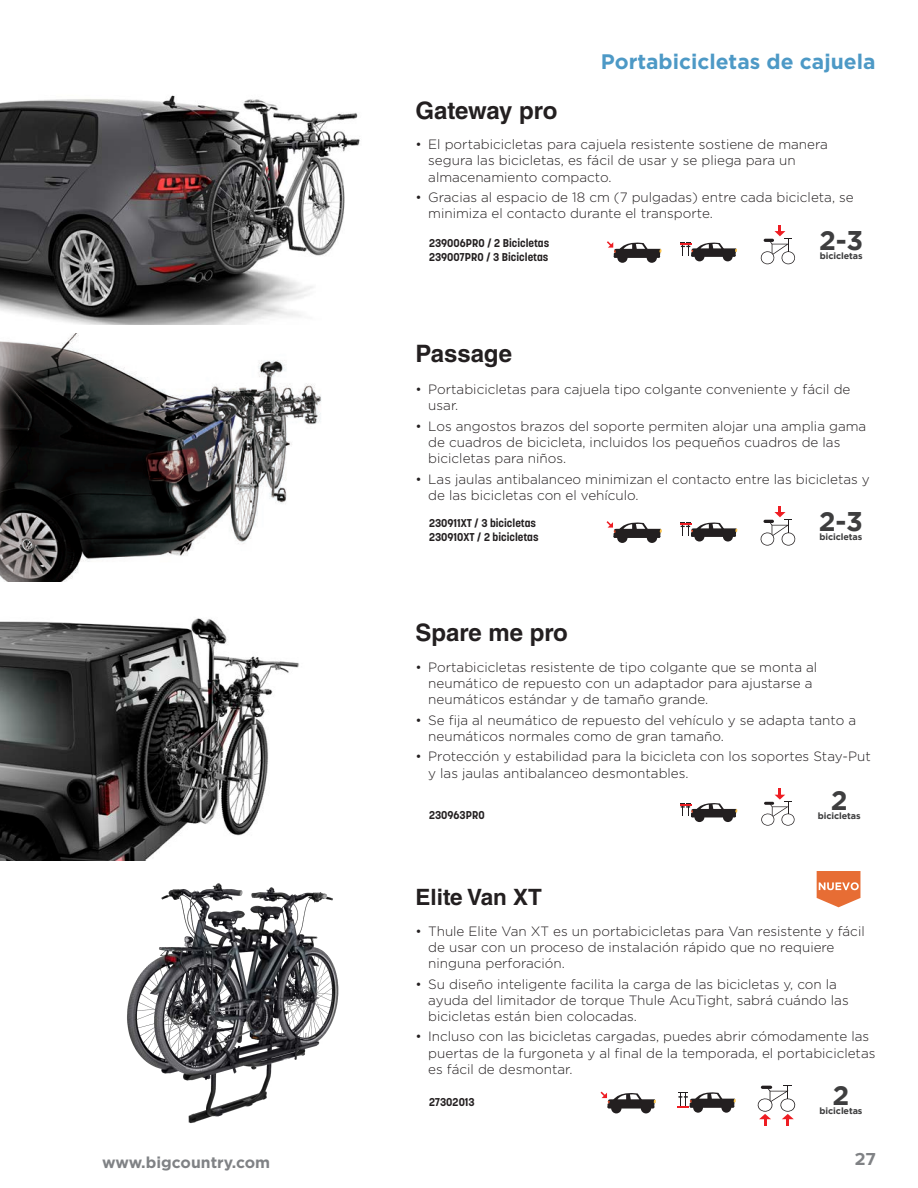
<style>
.page{position:relative;width:918px;height:1188px;background:#fff}
.page>*{position:absolute;margin:0;border:0;box-sizing:border-box;transform-origin:0 0}
.t1{font:700 27px "Gotham";color:#3e3e3f}
.Producto{font:700 24px "Helvetica LT Std";color:#231f20}
.Producto-2{font:700 22.5px "Helvetica LT Std";color:#231f20}
.t2{font:700 21px "Gotham";color:#4d99c6}
.t3{font:700 18px "Proxima Nova";color:#808285}
.t4{font:700 15.75px "Gotham";color:#808285}
.t5{font:300 13.5px/16.2px "Gotham";color:#231f20}
.Codigo_chico{font:700 11.25px "Korolev";color:#231f20}
.t6{font:700 9px "Gotham";letter-spacing:-.01em;color:#3e3e3f}
</style>
<div class="page">
<img style="left:0;top:95px;width:360px;height:230px">
<img style="left:0;top:333px;width:322px;height:248px">
<img style="left:0;top:618px;width:299px;height:242px">
<svg style="left:617px;top:253px;width:11px;height:10px"></svg>
<svg style="left:647px;top:253px;width:10px;height:10px"></svg>
<svg style="left:607px;top:241px;width:55px;height:19px"></svg>
<div style="left:695px;top:252px;width:9px;height:9px;background:#231f20;border-radius:50%"></div>
<div style="left:723px;top:252px;width:10px;height:9px;background:#231f20;border-radius:50%"></div>
<svg style="left:680px;top:242px;width:57px;height:17px"></svg>
<svg style="left:760px;top:225px;width:36px;height:40px"></svg>
<svg style="left:617px;top:533px;width:10px;height:10px"></svg>
<svg style="left:647px;top:533px;width:10px;height:10px"></svg>
<svg style="left:607px;top:521px;width:55px;height:20px"></svg>
<svg style="left:694px;top:532px;width:10px;height:10px"></svg>
<svg style="left:723px;top:532px;width:10px;height:10px"></svg>
<svg style="left:680px;top:522px;width:57px;height:17px"></svg>
<svg style="left:760px;top:506px;width:36px;height:40px"></svg>
<svg style="left:694px;top:813px;width:10px;height:9px"></svg>
<svg style="left:723px;top:813px;width:10px;height:9px"></svg>
<svg style="left:680px;top:803px;width:57px;height:17px"></svg>
<svg style="left:761px;top:789px;width:34px;height:37px"></svg>
<img style="left:127px;top:883px;width:212px;height:241px">
<div style="left:611px;top:1103px;width:10px;height:10px;background:#231f20;border-radius:50%"></div>
<svg style="left:641px;top:1103px;width:10px;height:10px"></svg>
<svg style="left:601px;top:1091px;width:55px;height:20px"></svg>
<svg style="left:693px;top:1102px;width:10px;height:11px"></svg>
<div style="left:721px;top:1102px;width:10px;height:11px;background:#231f20;border-radius:50%"></div>
<svg style="left:677px;top:1092px;width:59px;height:18px"></svg>
<svg style="left:757px;top:1085px;width:39px;height:41px"></svg>
<svg style="left:817px;top:871px;width:43px;height:36px"></svg>
<p class="t2" style="left:601px;top:50px;width:276px">Portabicicletas de cajuela</p>
<p class="Producto" style="left:416px;top:96px;width:143px">Gateway pro</p>
<p class="t5" style="left:428px;top:136px;width:401px;text-indent:-13px">• El portabicicletas para cajuela resistente sostiene de manera segura las bicicletas, es fácil de usar y se pliega para un almacenamiento compacto.</p>
<p class="t5" style="left:428px;top:189px;width:427px;text-indent:-13px">• Gracias al espacio de 18 cm (7 pulgadas) entre cada bicicleta, se minimiza el contacto durante el transporte.</p>
<p class="t1" style="left:819px;top:225px;width:46px">2-3</p>
<p class="t6" style="left:820px;top:251px;width:44px">bicicletas</p>
<p class="Codigo_chico" style="left:429px;top:236px;width:122px">239006PRO / 2 Bicicletas</p>
<p class="Codigo_chico" style="left:429px;top:250px;width:121px">239007PRO / 3 Bicicletas</p>
<p class="Producto" style="left:416px;top:339px;width:98px">Passage</p>
<p class="t5" style="left:428px;top:381px;width:424px;text-indent:-13px">• Portabicicletas para cajuela tipo colgante conveniente y fácil de usar.</p>
<p class="t5" style="left:428px;top:418px;width:440px;text-indent:-13px">• Los angostos brazos del soporte permiten alojar una amplia gama de cuadros de bicicleta, incluidos los pequeños cuadros de las bicicletas para niños.</p>
<p class="t5" style="left:428px;top:471px;width:443px;text-indent:-13px">• Las jaulas antibalanceo minimizan el contacto entre las bicicletas y de las bicicletas con el vehículo.</p>
<p class="t1" style="left:819px;top:506px;width:46px">2-3</p>
<p class="t6" style="left:820px;top:532px;width:44px">bicicletas</p>
<p class="Codigo_chico" style="left:429px;top:516px;width:109px">230911XT / 3 bicicletas</p>
<p class="Codigo_chico" style="left:429px;top:530px;width:111px">230910XT / 2 bicicletas</p>
<p class="Producto" style="left:416px;top:618px;width:154px">Spare me pro</p>
<p class="t5" style="left:428px;top:659px;width:391px;text-indent:-13px">• Portabicicletas resistente de tipo colgante que se monta al neumático de repuesto con un adaptador para ajustarse a neumáticos estándar y de tamaño grande.</p>
<p class="t5" style="left:428px;top:712px;width:429px;text-indent:-13px">• Se fija al neumático de repuesto del vehículo y se adapta tanto a neumáticos normales como de gran tamaño.</p>
<p class="t5" style="left:428px;top:748px;width:444px;text-indent:-13px">• Protección y estabilidad para la bicicleta con los soportes Stay-Put y las jaulas antibalanceo desmontables.</p>
<p class="t1" style="left:831px;top:784px;width:18px">2</p>
<p class="Codigo_chico" style="left:429px;top:808px;width:57px">230963PRO</p>
<p class="t6" style="left:818px;top:810px;width:44px">bicicletas</p>
<p class="Producto-2" style="left:416px;top:884px;width:128px">Elite Van XT</p>
<p class="t5" style="left:428px;top:923px;width:438px;text-indent:-13px">• Thule Elite Van XT es un portabicicletas para Van resistente y fácil de usar con un proceso de instalación rápido que no requiere ninguna perforación.</p>
<p class="t5" style="left:428px;top:975px;width:422px;text-indent:-13px">• Su diseño inteligente facilita la carga de las bicicletas y, con la ayuda del limitador de torque Thule AcuTight, sabrá cuándo las bicicletas están bien colocadas.</p>
<p class="t5" style="left:428px;top:1028px;width:449px;text-indent:-13px">• Incluso con las bicicletas cargadas, puedes abrir cómodamente las puertas de la furgoneta y al final de la temporada, el portabicicletas es fácil de desmontar.</p>
<p class="t1" style="left:833px;top:1079px;width:18px">2</p>
<p class="t6" style="left:820px;top:1105px;width:44px">bicicletas</p>
<p class="Codigo_chico" style="left:429px;top:1095px;width:47px">27302013</p>
<p class="t4" style="left:102px;top:1153px;width:170px">www.bigcountry.com</p>
<h3 class="t3" style="left:855px;top:1145px;width:22px">27</h3>
</div>
